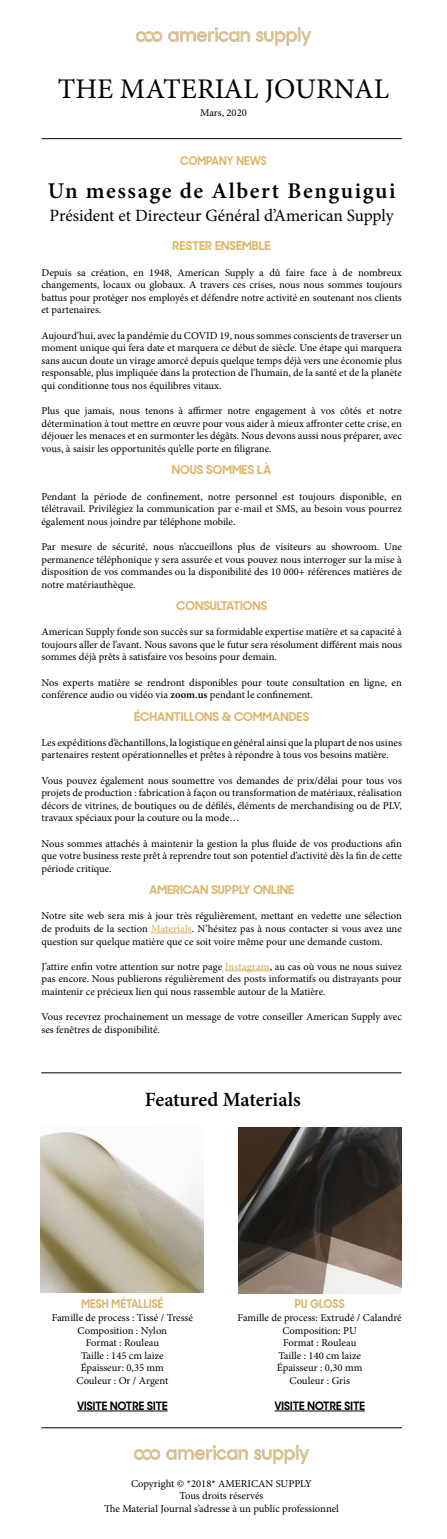
<style>
.page{position:relative;width:447px;height:1539px;background:#fff}
.page>*{position:absolute;margin:0;border:0;box-sizing:border-box;transform-origin:0 0}
.t1{font:28.5px "Minion Pro";color:#000}
.t2{font:600 22.5px "Minion Pro";letter-spacing:.07em;color:#000}
.t3{font:600 20.25px "Minion Pro";letter-spacing:-.005em;color:#000}
.t4{font:17.25px "Minion Pro";color:#000}
.t5{font:700 12px "Sharp Sans Display No 2";color:#ddb569}
.t6{font:700 11.93px "Sharp Sans Display No 2";letter-spacing:.01em;color:#dcb56a;scale:.92 1}
.t7{font:700 11.48px "Sharp Sans Display No 2";letter-spacing:.01em;color:#000;scale:.95 1}
.t8{font:10.5px/12.6px "Minion Pro";color:#000;text-align:justify}
.s1{font-weight:600}
.s2{font-weight:600;color:#ddb569}
</style>
<div class="page">
<img style="left:136px;top:27px;width:174px;height:18px">
<hr style="left:41px;top:138px;width:360px;height:1px;background:#000">
<hr style="left:41px;top:1072px;width:360px;height:1px;background:#000">
<img style="left:41px;top:1132px;width:163px;height:161px">
<img style="left:238px;top:1128px;width:163px;height:165px">
<hr style="left:77px;top:1411px;width:90px;height:1px;background:#000">
<hr style="left:274px;top:1411px;width:91px;height:1px;background:#000">
<hr style="left:151px;top:933px;width:41px;height:1px;background:#ddb569">
<hr style="left:225px;top:971px;width:44px;height:1px;background:#ddb569">
<hr style="left:41px;top:1427px;width:360px;height:1px;background:#000">
<img style="left:134px;top:1445px;width:174px;height:19px">
<h1 class="t1" style="left:58px;top:70px;width:332px">THE MATERIAL JOURNAL</h1>
<p class="t8" style="left:200px;top:106px;width:48px">Mars, 2020</p>
<p class="t6" style="left:180px;top:150px;width:95px">COMPANY NEWS</p>
<h2 class="t2" style="left:48px;top:176px;width:349px">Un message de Albert Benguigui</h2>
<h3 class="t4" style="left:50px;top:204px;width:345px">Président et Directeur Général d’American Supply</h3>
<p class="t5" style="left:172px;top:236px;width:99px">RESTER ENSEMBLE</p>
<p class="t8" style="left:41px;top:266px;width:362px">Depuis sa création, en 1948, American Supply a dû faire face à de nombreux changements, locaux ou globaux. A travers ces crises, nous nous sommes toujours battus pour protéger nos employés et défendre notre activité en soutenant nos clients et partenaires.</p>
<p class="t8" style="left:41px;top:329px;width:362px">Aujourd’hui, avec la pandémie du COVID 19, nous sommes conscients de traverser un moment unique qui fera date et marquera ce début de siècle. Une étape qui marquera sans aucun doute un virage amorcé depuis quelque temps déjà vers une économie plus responsable, plus impliquée dans la protection de l’humain, de la santé et de la planète qui conditionne tous nos équilibres vitaux.</p>
<p class="t8" style="left:41px;top:405px;width:362px">Plus que jamais, nous tenons à affirmer notre engagement à vos côtés et notre détermination à tout mettre en œuvre pour vous aider à mieux affronter cette crise, en déjouer les menaces et en surmonter les dégâts. Nous devons aussi nous préparer, avec vous, à saisir les opportunités qu’elle porte en filigrane.</p>
<p class="t5" style="left:172px;top:460px;width:101px">NOUS SOMMES LÀ</p>
<p class="t8" style="left:41px;top:490px;width:362px">Pendant la période de confinement, notre personnel est toujours disponible, en télétravail. Privilégiez la communication par e-mail et SMS, au besoin vous pourrez également nous joindre par téléphone mobile.</p>
<p class="t8" style="left:41px;top:540px;width:362px">Par mesure de sécurité, nous n’accueillons plus de visiteurs au showroom. Une permanence téléphonique y sera assurée et vous pouvez nous interroger sur la mise à disposition de vos commandes ou la disponibilité des 10 000+ références matières de notre matériauthèque.</p>
<p class="t5" style="left:176px;top:595px;width:92px">CONSULTATIONS</p>
<p class="t8" style="left:41px;top:626px;width:362px">American Supply fonde son succès sur sa formidable expertise matière et sa capacité à toujours aller de l’avant. Nous savons que le futur sera résolument différent mais nous sommes déjà prêts à satisfaire vos besoins pour demain.</p>
<p class="t8" style="left:41px;top:676px;width:361px">Nos experts matière se rendront disponibles pour toute consultation en ligne, en conférence audio ou vidéo via <span class="s1">zoom.us</span> pendant le confinement.</p>
<p class="t5" style="left:134px;top:706px;width:176px">ÉCHANTILLONS &amp; COMMANDES</p>
<p class="t8" style="left:41px;top:736px;width:361px">Les expéditions d’échantillons, la logistique en général ainsi que la plupart de nos usines partenaires restent opérationnelles et prêtes à répondre à tous vos besoins matière.</p>
<p class="t8" style="left:41px;top:774px;width:362px">Vous pouvez également nous soumettre vos demandes de prix/délai pour tous vos projets de production : fabrication à façon ou transformation de matériaux, réalisation décors de vitrines, de boutiques ou de défilés, éléments de merchandising ou de PLV, travaux spéciaux pour la couture ou la mode…</p>
<p class="t8" style="left:41px;top:837px;width:362px">Nous sommes attachés à maintenir la gestion la plus fluide de vos productions afin que votre business reste prêt à reprendre tout son potentiel d’activité dès la fin de cette période critique.</p>
<p class="t5" style="left:149px;top:880px;width:147px">AMERICAN SUPPLY ONLINE</p>
<p class="t8" style="left:41px;top:910px;width:362px">Notre site web sera mis à jour très régulièrement, mettant en vedette une sélection de produits de la section <span class="s2">Materials</span>. N’hésitez pas à nous contacter si vous avez une question sur quelque matière que ce soit voire même pour une demande custom.</p>
<p class="t8" style="left:41px;top:960px;width:362px">J’attire enfin votre attention sur notre page <span class="s2">Instagram</span>, au cas où vous ne nous suivez pas encore. Nous publierons régulièrement des posts informatifs ou distrayants pour maintenir ce précieux lien qui nous rassemble autour de la Matière.</p>
<p class="t8" style="left:41px;top:1011px;width:361px">Vous recevrez prochainement un message de votre conseiller American Supply avec ses fenêtres de disponibilité.</p>
<h3 class="t3" style="left:145px;top:1086px;width:157px">Featured Materials</h3>
<p class="t6" style="left:81px;top:1293px;width:91px">MESH MÉTALLISÉ</p>
<p class="t6" style="left:294px;top:1293px;width:56px">PU GLOSS</p>
<p class="t8" style="left:52px;top:1311px;width:143px;text-align:center">Famille de process : Tissé / Tressé<br>Composition : Nylon<br>Format : Rouleau<br>Taille : 145 cm laize<br>Épaisseur: 0,35 mm<br>Couleur : Or / Argent</p>
<p class="t7" style="left:77px;top:1396px;width:97px">VISITE NOTRE SITE</p>
<p class="t8" style="left:237px;top:1311px;width:165px;text-align:center">Famille de process: Extrudé / Calandré<br>Composition: PU<br>Format : Rouleau<br>Taille : 140 cm laize<br>Épaisseur : 0,30 mm<br>Couleur : Gris</p>
<p class="t7" style="left:274px;top:1396px;width:97px">VISITE NOTRE SITE</p>
<p class="t8" style="left:104px;top:1477px;width:236px;text-align:center">Copyright © *2018* AMERICAN SUPPLY<br>Tous droits réservés<br>The Material Journal s’adresse à un public professionnel</p>
</div>
